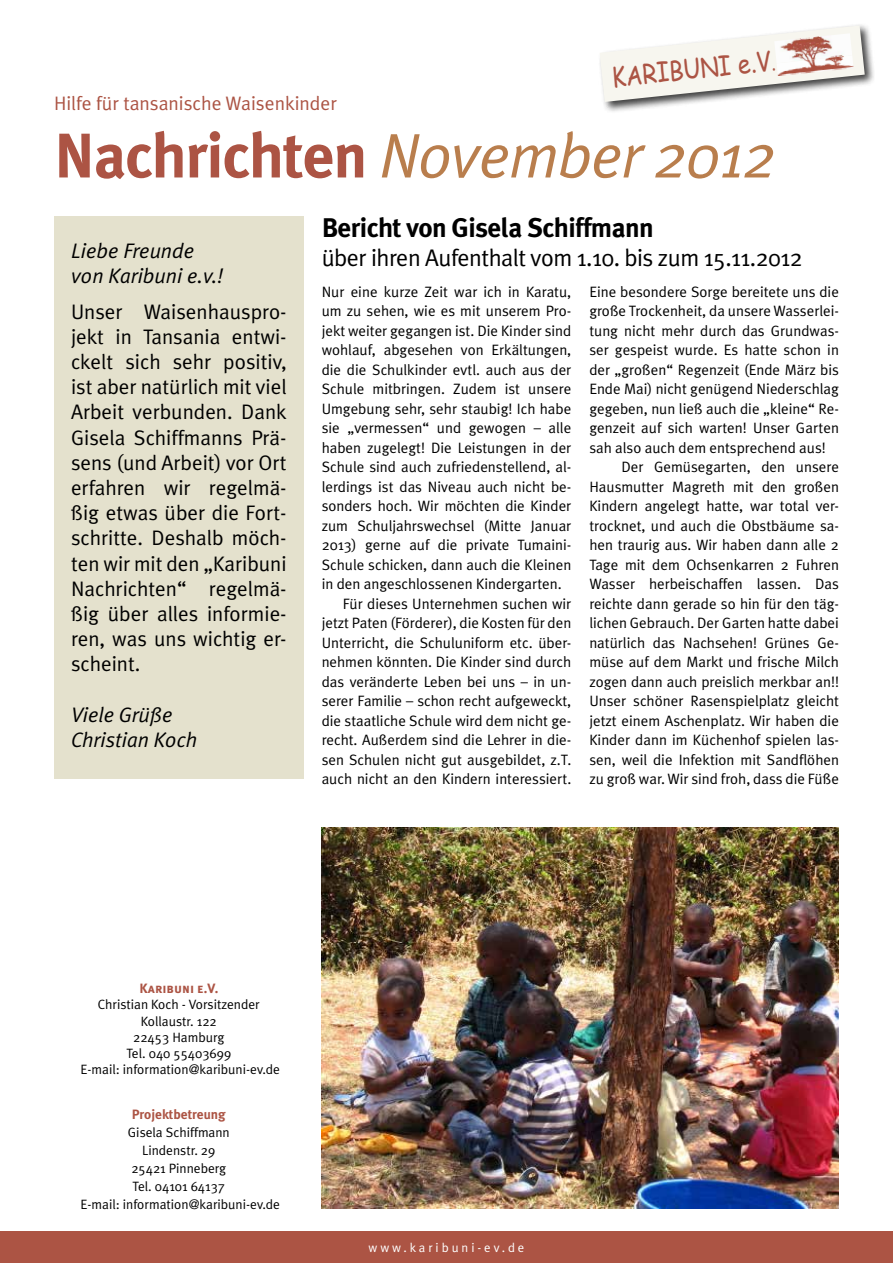
<style>
.page{position:relative;width:893px;height:1263px;background:#fff}
.page>*{position:absolute;margin:0;border:0;box-sizing:border-box;transform-origin:0 0}
.t1{font:italic 63px "Meta Plus Normal";letter-spacing:-.02em;color:#b97e4d}
.t2{font:700 27px "Meta Plus";letter-spacing:-.02em;color:#000}
.t3{font:26.85px "Comic Sans MS";color:#ac5444;scale:.85 1}
.t4{font:24px "Meta Plus Normal";letter-spacing:-.02em;color:#000}
.t5{font:21px/25.2px "Meta Plus Normal";color:#000;text-align:justify}
.t6{font:italic 21px/25.2px "Meta Plus Normal";color:#000}
.t7{font:19.5px "Meta Plus Normal";color:#ac5444}
.t8{font:15px "Meta Plus Normal";color:#000}
.t9{font:13.5px/18px "Meta Plus Normal";color:#000;text-align:center}
.t10{font:700 13.5px "Meta Plus";color:#ac5444}
.t11{font:13.5px "Meta Plus Bold Caps";color:#ac5444}
.t12{font:12.75px "Meta Plus Normal";letter-spacing:.23em;color:#fff}
.s1{font-size:20.55px}
.s2{font-family:"Meta Plus";font-weight:700;font-style:normal;color:#ac5444}
</style>
<div class="page">
<div style="left:597px;top:23px;width:279px;height:90px;background:#000;opacity:.75"></div>
<svg style="left:600px;top:26px;width:265px;height:76px"></svg>
<img style="left:774px;top:33px;width:78px;height:30px">
<img style="left:777px;top:55px;width:77px;height:21px">
<div style="left:54px;top:216px;width:250px;height:562px;background:#e4e1cd"></div>
<div style="left:0;top:1231px;width:893px;height:32px;background:#ac5444"></div>
<img style="left:322px;top:827px;width:517px;height:382px">
<h3 class="t3" style="left:610px;top:58px;width:195px;rotate:-6deg">KARIBUNI e.V<span class="s1">.</span></h3>
<h3 class="t7" style="left:54px;top:92px;width:284px">Hilfe für tansanische Waisenkinder</h3>
<h1 class="t1" style="left:54px;top:119px;width:724px"><span class="s2">Nachrichten</span> November 2012</h1>
<h3 class="t6" style="left:71px;top:238px;width:153px">Liebe Freunde von Karibuni e.v.!</h3>
<p class="t5" style="left:71px;top:298px;width:217px">Unser Waisenhauspro&shy;jekt in Tansania entwi&shy;ckelt sich sehr positiv, ist aber natürlich mit viel Arbeit verbunden. Dank Gisela Schiffmanns Prä&shy;sens (und Arbeit) vor Ort erfahren wir regelmä&shy;ßig etwas über die Fort&shy;schritte. Deshalb möch&shy;ten wir mit den „Karibuni Nachrichten“ regelmä&shy;ßig über alles informie&shy;ren, was uns wichtig er&shy;scheint.</p>
<h3 class="t6" style="left:71px;top:702px;width:127px">Viele Grüße<br>Christian Koch</h3>
<h2 class="t2" style="left:322px;top:212px;width:334px">Bericht von Gisela Schiffmann</h2>
<h3 class="t4" style="left:322px;top:243px;width:483px">über ihren Aufenthalt vom 1.10. bis zum 15.11.2012</h3>
<p class="t8" style="left:322px;top:283px;width:251px">Nur eine kurze Zeit war ich in Karatu,</p>
<p class="t8" style="left:322px;top:302px;width:251px">um zu sehen, wie es mit unserem Pro-</p>
<p class="t8" style="left:322px;top:322px;width:251px">jekt weiter gegangen ist. Die Kinder sind</p>
<p class="t8" style="left:322px;top:341px;width:251px">wohlauf, abgesehen von Erkältungen,</p>
<p class="t8" style="left:322px;top:361px;width:251px">die die Schulkinder evtl. auch aus der</p>
<p class="t8" style="left:322px;top:380px;width:251px">Schule mitbringen. Zudem ist unsere</p>
<p class="t8" style="left:322px;top:400px;width:251px">Umgebung sehr, sehr staubig! Ich habe</p>
<p class="t8" style="left:322px;top:419px;width:251px">sie „vermessen“ und gewogen – alle</p>
<p class="t8" style="left:322px;top:439px;width:251px">haben zugelegt! Die Leistungen in der</p>
<p class="t8" style="left:322px;top:458px;width:251px">Schule sind auch zufriedenstellend, al-</p>
<p class="t8" style="left:322px;top:478px;width:251px">lerdings ist das Niveau auch nicht be-</p>
<p class="t8" style="left:322px;top:497px;width:251px">sonders hoch. Wir möchten die Kinder</p>
<p class="t8" style="left:322px;top:517px;width:251px">zum Schuljahrswechsel (Mitte Januar</p>
<p class="t8" style="left:322px;top:536px;width:251px">2013) gerne auf die private Tumaini-</p>
<p class="t8" style="left:322px;top:556px;width:251px">Schule schicken, dann auch die Kleinen</p>
<p class="t8" style="left:322px;top:575px;width:242px">in den angeschlossenen Kindergarten.</p>
<p class="t8" style="left:343px;top:595px;width:230px">Für dieses Unternehmen suchen wir</p>
<p class="t8" style="left:322px;top:614px;width:251px">jetzt Paten (Förderer), die Kosten für den</p>
<p class="t8" style="left:322px;top:634px;width:251px">Unterricht, die Schuluniform etc. über-</p>
<p class="t8" style="left:322px;top:653px;width:251px">nehmen könnten. Die Kinder sind durch</p>
<p class="t8" style="left:322px;top:673px;width:251px">das veränderte Leben bei uns – in un-</p>
<p class="t8" style="left:322px;top:692px;width:251px">serer Familie – schon recht aufgeweckt,</p>
<p class="t8" style="left:322px;top:712px;width:251px">die staatliche Schule wird dem nicht ge-</p>
<p class="t8" style="left:322px;top:731px;width:251px">recht. Außerdem sind die Lehrer in die-</p>
<p class="t8" style="left:322px;top:751px;width:251px">sen Schulen nicht gut ausgebildet, z.T.</p>
<p class="t8" style="left:322px;top:770px;width:251px">auch nicht an den Kindern interessiert.</p>
<p class="t8" style="left:589px;top:283px;width:251px">Eine besondere Sorge bereitete uns die</p>
<p class="t8" style="left:589px;top:302px;width:251px">große Trockenheit, da unsere Wasserlei-</p>
<p class="t8" style="left:589px;top:322px;width:251px">tung nicht mehr durch das Grundwas-</p>
<p class="t8" style="left:589px;top:341px;width:251px">ser gespeist wurde. Es hatte schon in</p>
<p class="t8" style="left:589px;top:361px;width:251px">der „großen“ Regenzeit (Ende März bis</p>
<p class="t8" style="left:589px;top:380px;width:251px">Ende Mai) nicht genügend Niederschlag</p>
<p class="t8" style="left:589px;top:400px;width:251px">gegeben, nun ließ auch die „kleine“ Re-</p>
<p class="t8" style="left:589px;top:419px;width:251px">genzeit auf sich warten! Unser Garten</p>
<p class="t8" style="left:589px;top:439px;width:238px">sah also auch dem entsprechend aus!</p>
<p class="t8" style="left:621px;top:458px;width:219px">Der Gemüsegarten, den unsere</p>
<p class="t8" style="left:589px;top:478px;width:251px">Hausmutter Magreth mit den großen</p>
<p class="t8" style="left:589px;top:497px;width:251px">Kindern angelegt hatte, war total ver-</p>
<p class="t8" style="left:589px;top:517px;width:251px">trocknet, und auch die Obstbäume sa-</p>
<p class="t8" style="left:589px;top:536px;width:251px">hen traurig aus. Wir haben dann alle 2</p>
<p class="t8" style="left:589px;top:556px;width:251px">Tage mit dem Ochsenkarren 2 Fuhren</p>
<p class="t8" style="left:589px;top:575px;width:251px">Wasser herbeischaffen lassen. Das</p>
<p class="t8" style="left:589px;top:595px;width:251px">reichte dann gerade so hin für den täg-</p>
<p class="t8" style="left:589px;top:614px;width:251px">lichen Gebrauch. Der Garten hatte dabei</p>
<p class="t8" style="left:589px;top:634px;width:251px">natürlich das Nachsehen! Grünes Ge-</p>
<p class="t8" style="left:589px;top:653px;width:251px">müse auf dem Markt und frische Milch</p>
<p class="t8" style="left:589px;top:673px;width:251px">zogen dann auch preislich merkbar an!!</p>
<p class="t8" style="left:589px;top:692px;width:251px">Unser schöner Rasenspielplatz gleicht</p>
<p class="t8" style="left:589px;top:712px;width:251px">jetzt einem Aschenplatz. Wir haben die</p>
<p class="t8" style="left:589px;top:731px;width:251px">Kinder dann im Küchenhof spielen las-</p>
<p class="t8" style="left:589px;top:751px;width:251px">sen, weil die Infektion mit Sandflöhen</p>
<p class="t8" style="left:589px;top:770px;width:251px">zu groß war. Wir sind froh, dass die Füße</p>
<p class="t11" style="left:139px;top:981px;width:80px">Karibuni e.V.</p>
<p class="t9" style="left:81px;top:996px;width:201px;line-height:16.2px">Christian Koch - Vorsitzender<br>Kollaustr. 122<br>22453 Hamburg<br>Tel. 040 55403699<br>E-mail: information@karibuni-ev.de</p>
<p class="t10" style="left:132px;top:1106px;width:95px">Projektbetreung</p>
<p class="t9" style="left:81px;top:1123px;width:201px">Gisela Schiffmann<br>Lindenstr. 29<br>25421 Pinneberg<br>Tel. 04101 64137<br>E-mail: information@karibuni-ev.de</p>
<p class="t12" style="left:369px;top:1240px;width:157px">www.karibuni-ev.de</p>
</div>
